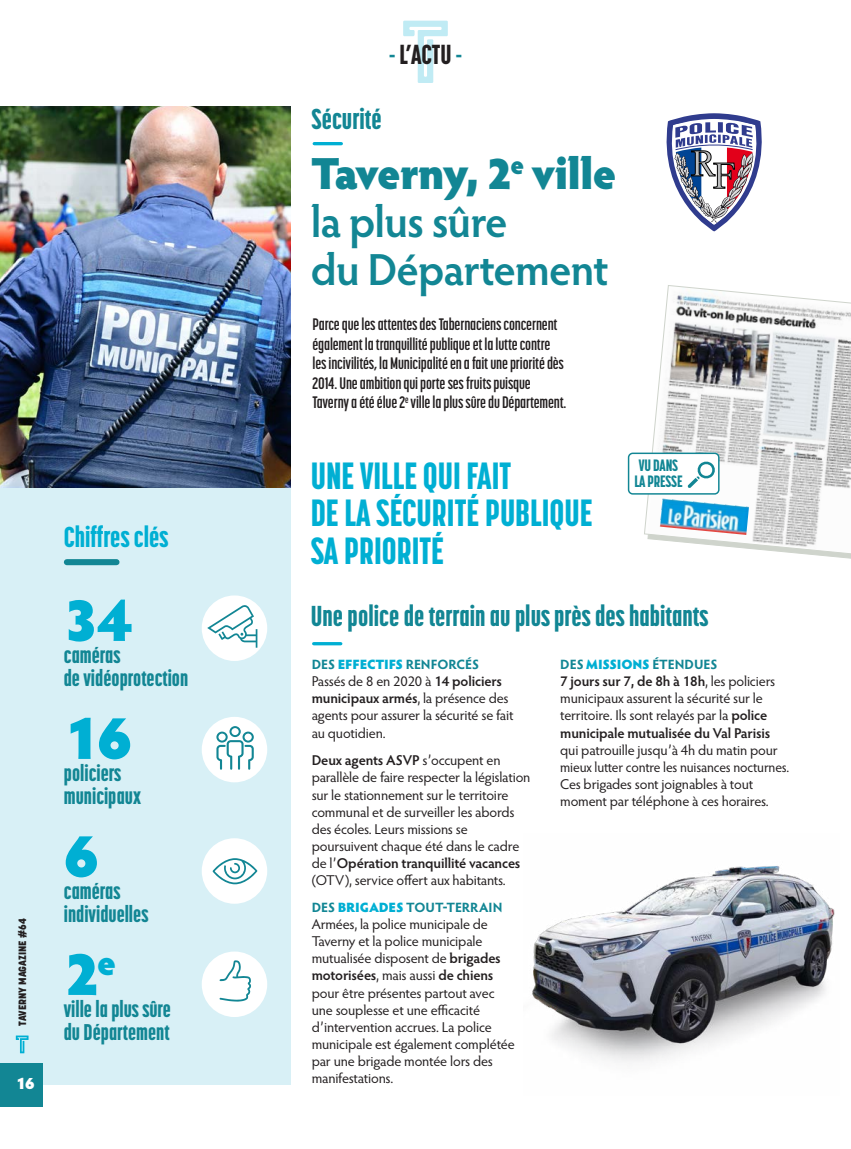
<style>
.page{position:relative;width:851px;height:1149px;background:#fff}
.page>*{position:absolute;margin:0;border:0;box-sizing:border-box;transform-origin:0 0}
.Chiffre_ENCADRÉ{font:900 60.75px "Hypatia Sans Pro";color:#00afd3}
.TITRE_1{font:600 45px/48px "Hypatia Sans Pro";letter-spacing:-.02em;color:#128694}
.Titre_2_DOSSIER{font:800 37.5px/37.5px "Korolev Compressed";color:#00afd3}
.Titre3_DOSSIER{font:800 28.5px "Korolev Compressed";color:#128694}
.Titre3_DOSSIER-2{font:800 28.5px "Korolev Compressed";color:#00afd3}
.t1{font:800 27.15px "Korolev Compressed";color:#231f20}
.Chiffre_ENCADRÉ-2{font:800 22.5px/22.5px "Korolev Compressed";color:#128694}
.Chapo{font:700 16.5px/19.5px "Korolev Compressed";letter-spacing:-.01em;color:#231f20}
.t2{font:900 16.5px "Hypatia Sans Pro";color:#fff}
.t3{font:800 16.35px/16.5px "Korolev Compressed";letter-spacing:-.01em;color:#128694}
.Body_Fer_à_Gauche{font:14.25px/17.1px "Hypatia Sans Pro";letter-spacing:-.01em;color:#231f20}
.Intertitre{font:700 13.5px "Hypatia Sans Pro";letter-spacing:-.005em;color:#128694}
.t4{font:800 10.5px "Korolev";color:#231f20}
.s1{color:#128694}
.s2{font-weight:900}
.s3{font-weight:900;color:#00afd3}
.s4{font-weight:600}
</style>
<div class="page">
<div style="left:0;top:487px;width:291px;height:597px;background:#d8f0f6"></div>
<svg style="left:644px;top:285px;width:206px;height:269px"></svg>
<img style="left:0;top:106px;width:291px;height:381px">
<img style="left:532px;top:866px;width:303px;height:196px">
<div style="left:202px;top:595px;width:65px;height:65px;background:#fff;border-radius:50%"></div>
<div style="left:202px;top:716px;width:65px;height:66px;background:#fff;border-radius:50%"></div>
<div style="left:202px;top:838px;width:65px;height:65px;background:#fff;border-radius:50%"></div>
<div style="left:202px;top:951px;width:65px;height:65px;background:#fff;border-radius:50%"></div>
<hr style="left:314px;top:142px;width:27px;height:3px;background:#00afd3">
<svg style="left:403px;top:21px;width:45px;height:62px"></svg>
<div style="left:67px;top:559px;width:49px;height:6px;background:#128694"></div>
<img style="left:659px;top:498px;width:89px;height:37px">
<hr style="left:313px;top:642px;width:28px;height:3px;background:#00afd3">
<svg style="left:666px;top:113px;width:96px;height:118px"></svg>
<div style="left:628px;top:453px;width:90px;height:40px;background:#fff;border-radius:4px"></div>
<div style="left:627px;top:452px;width:92px;height:42px;border:1px solid #128694;border-radius:4px"></div>
<svg style="left:687px;top:461px;width:28px;height:27px"></svg>
<svg style="left:207px;top:605px;width:50px;height:42px"></svg>
<svg style="left:216px;top:726px;width:38px;height:43px"></svg>
<svg style="left:212px;top:858px;width:45px;height:26px"></svg>
<div style="left:0;top:1062px;width:43px;height:44px;background:#128694"></div>
<svg style="left:16px;top:1035px;width:13px;height:17px"></svg>
<svg style="left:219px;top:960px;width:32px;height:41px"></svg>
<p class="t4" style="left:16px;top:1025px;width:109px;rotate:-90deg">TAVERNY MAGAZINE #64</p>
<p class="t2" style="left:16px;top:1070px;width:20px">16</p>
<p class="Titre3_DOSSIER-2" style="left:64px;top:520px;width:106px">Chiffres clés</p>
<p class="Chiffre_ENCADRÉ" style="left:64px;top:574px;width:69px">34</p>
<p class="Chiffre_ENCADRÉ-2" style="left:64px;top:643px;width:126px">caméras<br>de vidéoprotection</p>
<p class="Chiffre_ENCADRÉ" style="left:64px;top:692px;width:69px">16</p>
<p class="Chiffre_ENCADRÉ-2" style="left:64px;top:761px;width:79px">policiers municipaux</p>
<p class="Chiffre_ENCADRÉ" style="left:64px;top:810px;width:36px">6</p>
<p class="Chiffre_ENCADRÉ-2" style="left:64px;top:879px;width:86px">caméras individuelles</p>
<p class="Chiffre_ENCADRÉ" style="left:64px;top:928px;width:54px">2<sup>e</sup></p>
<p class="Chiffre_ENCADRÉ-2" style="left:64px;top:997px;width:109px">ville la plus sûre du Département</p>
<p class="t1" style="left:389px;top:38px;width:74px"><span class="s1">-</span> L’ACTU <span class="s1">-</span></p>
<p class="Titre3_DOSSIER" style="left:311px;top:103px;width:72px">Sécurité</p>
<p class="TITRE_1" style="left:311px;top:147px;width:307px"><span class="s2">Taverny, 2</span><sup>e</sup> <span class="s2">ville </span>la plus sûre<br>du Département</p>
<p class="Chapo" style="left:312px;top:314px;width:255px">Parce que les attentes des Tabernaciens concernent également la tranquillité publique et la lutte contre les incivilités, la Municipalité en a fait une priorité dès 2014. Une ambition qui porte ses fruits puisque Taverny a été élue 2<sup>e</sup> ville la plus sûre du Département.</p>
<p class="Titre_2_DOSSIER" style="left:311px;top:456px;width:283px">UNE VILLE QUI FAIT<br>DE LA SÉCURITÉ PUBLIQUE<br>SA PRIORITÉ</p>
<p class="t3" style="left:634px;top:456px;width:50px">VU DANS<br>LA PRESSE</p>
<p class="Titre3_DOSSIER" style="left:311px;top:599px;width:398px">Une police de terrain au plus près des habitants</p>
<p class="Intertitre" style="left:312px;top:654px;width:169px">DES <span class="s3">EFFECTIFS</span> RENFORCÉS</p>
<p class="Body_Fer_à_Gauche" style="left:311px;top:672px;width:203px">Passés de 8 en 2020 à <span class="s4">14 policiers municipaux armés</span>, la présence des agents pour assurer la sécurité se fait au quotidien.</p>
<p class="Body_Fer_à_Gauche" style="left:311px;top:751px;width:220px"><span class="s4">Deux agents ASVP</span> s’occupent en parallèle de faire respecter la législation sur le stationnement sur le territoire communal et de surveiller les abords des écoles. Leurs missions se poursuivent chaque été dans le cadre de l’<span class="s4">Opération tranquillité vacances </span>(OTV), service offert aux habitants.</p>
<p class="Intertitre" style="left:312px;top:897px;width:192px">DES <span class="s3">BRIGADES</span> TOUT-TERRAIN</p>
<p class="Body_Fer_à_Gauche" style="left:311px;top:914px;width:205px">Armées, la police municipale de<br>Taverny et la police municipale mutualisée disposent de <span class="s4">brigades motorisées</span>, mais aussi <span class="s4">de chiens </span>pour être présentes partout avec une souplesse et une efficacité d’intervention accrues. La police municipale est également complétée par une brigade montée lors des manifestations.</p>
<p class="Intertitre" style="left:560px;top:654px;width:159px">DES <span class="s3">MISSIONS</span> ÉTENDUES</p>
<p class="Body_Fer_à_Gauche" style="left:560px;top:672px;width:230px"><span class="s4">7 jours sur 7, de 8h à 18h</span>, les policiers municipaux assurent la sécurité sur le territoire. Ils sont relayés par la <span class="s4">police municipale mutualisée du Val Parisis </span>qui patrouille jusqu’à 4h du matin pour mieux lutter contre les nuisances nocturnes.<br>Ces brigades sont joignables à tout moment par téléphone à ces horaires.</p>
</div>
